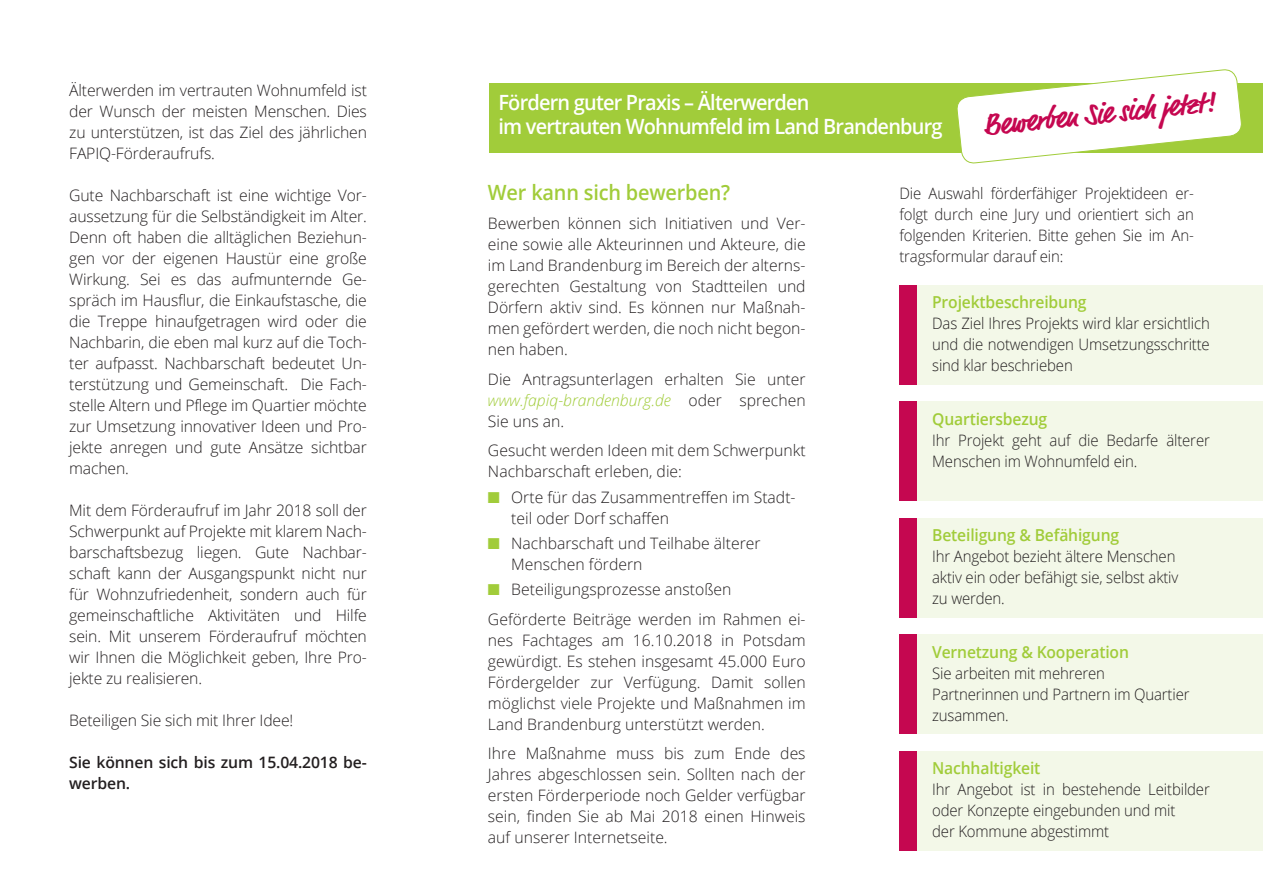
<style>
.page{position:relative;width:1263px;height:893px;background:#fff}
.page>*{position:absolute;margin:0;border:0;box-sizing:border-box;transform-origin:0 0}
.t1{font:700 30px "Market";color:#c50750}
.t2{font:600 21px/24px "Open Sans";letter-spacing:-.04em;color:#fff;scale:.95 1}
.t3{font:600 21px "Open Sans";letter-spacing:-.01em;color:#a1cc3a;scale:.95 1}
.t4{font:600 16.5px "Open Sans";letter-spacing:-.01em;color:#a1cc3a;scale:.95 1}
.t5{font:300 15.75px/21px "Open Sans";letter-spacing:-.01em;color:#231f20;text-align:justify}
.t6{font:300 15.75px/21px "Open Sans";letter-spacing:-.01em;color:#231f20;scale:.95 1}
.t7{font:600 15.75px/21px "Open Sans";letter-spacing:-.01em;color:#231f20}
.s1{font-style:italic;color:#a1cc3a}
.s2{color:#a1cc3a}
</style>
<div class="page">
<div style="left:489px;top:84px;width:774px;height:69px;background:#a1cc3a"></div>
<div style="left:913px;top:285px;width:350px;height:99px;background:#f3f8e8"></div>
<div style="left:913px;top:518px;width:350px;height:99px;background:#f3f8e8"></div>
<div style="left:913px;top:401px;width:350px;height:100px;background:#f3f8e8"></div>
<div style="left:913px;top:634px;width:350px;height:100px;background:#f3f8e8"></div>
<div style="left:913px;top:751px;width:350px;height:99px;background:#f3f8e8"></div>
<svg style="left:956px;top:69px;width:286px;height:95px"></svg>
<div style="left:899px;top:285px;width:17px;height:99px;background:#c50750"></div>
<div style="left:899px;top:518px;width:17px;height:99px;background:#c50750"></div>
<div style="left:899px;top:401px;width:17px;height:100px;background:#c50750"></div>
<div style="left:899px;top:634px;width:17px;height:100px;background:#c50750"></div>
<div style="left:899px;top:751px;width:17px;height:99px;background:#c50750"></div>
<p class="t5" style="left:69px;top:79px;width:299px">Älterwerden im vertrauten Wohnumfeld ist der Wunsch der meisten Menschen. Dies zu unterstützen, ist das Ziel des jährlichen FAPI Q-Förderaufrufs.</p>
<p class="t5" style="left:69px;top:184px;width:299px">Gute N achbarschaft ist eine wichtige Vor&shy;aussetzung für die Selbständigkeit im Alter.<br>Denn oft haben die alltäglichen Beziehun&shy;gen vor der eigenen Haustür eine große Wirkung. Sei es das aufmunternde Ge&shy;spräch im Hausflur, die Einkaufstasche, die die Treppe hinaufgetragen wird oder die Nachbarin, die eben mal kurz auf die Toch&shy;ter aufpasst. N achbarschaft bedeutet U n&shy;terstützung und Gemeinschaft. Die Fach&shy;stelle Altern und Pflege im Quartier möchte zur U msetzung innovativer I deen und Pro&shy;jekte anregen und gute Ansätze sichtbar machen.</p>
<p class="t5" style="left:69px;top:499px;width:299px">M it dem Förderaufruf im Jahr 2018 soll der Schwerpunkt auf Projekte mit klarem Nach&shy;barschaftsbezug liegen. Gute Nachbar&shy;schaft kann der Ausgangspunkt nicht nur für Wohnzufriedenheit, sondern auch für gemeinschaftliche Aktivitäten und H ilfe sein. M it unserem Förderaufruf möchten wir I hnen die Möglichkeit geben, I hre Pro&shy;jekte zu realisieren.</p>
<p class="t5" style="left:69px;top:709px;width:226px">Beteiligen Sie sich mit I hrer Idee!</p>
<p class="t7" style="left:69px;top:751px;width:299px">Sie können sich bis zum 15.04.2018 be&shy;werben.</p>
<h2 class="t2" style="left:498px;top:90px;width:469px">Fördern guter Praxis – Älterwerden<br>im vertrauten Wohnumfeld im Land Brandenburg</h2>
<h1 class="t1" style="left:981px;top:108px;width:235px;rotate:-6deg">Bewerben Sie sich jetzt!</h1>
<h2 class="t3" style="left:488px;top:178px;width:256px">Wer kann sich bewerben?</h2>
<p class="t5" style="left:488px;top:213px;width:319px">Bewerben können sich I nitiativen und Ver&shy;eine sowie alle Akteurinnen und Akteure, die im Land Brandenburg im Bereich der alterns&shy;gerechten Gestaltung von Stadtteilen und Dörfern aktiv sind. Es können nur Maßnah&shy;men gefördert werden, die noch nicht begon&shy;nen haben.</p>
<p class="t5" style="left:488px;top:368px;width:319px">D ie Antragsunterlagen erhalten Sie unter <span class="s1">www.fapiq-brandenburg.de</span> oder sprechen Sie uns an.</p>
<p class="t5" style="left:488px;top:440px;width:319px">Gesucht werden Ideen mit dem Schwerpunkt<br>Nachbarschaft erleben, die:</p>
<p class="t5" style="left:511px;top:486px;width:286px;text-indent:-23px"><span class="s2">■</span> Orte für das Zusammentreffen im Stadt&shy;teil oder Dorf schaffen</p>
<p class="t5" style="left:511px;top:532px;width:251px;text-indent:-23px"><span class="s2">■</span> Nachbarschaft und Teilhabe älterer -Menschen fördern</p>
<p class="t5" style="left:488px;top:574px;width:319px;line-height:29.5px"><span class="s2">■</span> Beteiligungsprozesse anstoßen<br>Geförderte Beiträge werden im Rahmen ei-</p>
<p class="t5" style="left:488px;top:629px;width:319px">nes Fachtages am 16.10.2018 in Potsdam gewürdigt. Es stehen insgesamt 45.000 Euro Fördergelder zur Verfügung. Damit sollen möglichst viele Projekte und Maßnahmen im Land Brandenburg unterstützt werden.</p>
<p class="t5" style="left:488px;top:742px;width:319px">I hre Maßnahme muss bis zum Ende des Jahres abgeschlossen sein. Sollten nach der ersten Förderperiode noch Gelder verfügbar sein, finden Sie ab Mai 2018 einen Hinweis auf unserer I nternetseite.</p>
<p class="t6" style="left:899px;top:183px;width:311px;text-align:justify">Die Auswahl förderfähiger Projektideen er&shy;folgt durch eine Jury und orientiert sich an folgenden Kriterien. Bitte gehen Sie im An&shy;tragsformular darauf ein:</p>
<p class="t4" style="left:932px;top:291px;width:164px">Projektbeschreibung</p>
<p class="t6" style="left:932px;top:313px;width:294px;text-align:justify">Das Ziel I hres Projekts wird klar ersichtlich und die notwendigen U msetzungsschritte sind klar beschrieben</p>
<p class="t4" style="left:932px;top:407px;width:123px">Quartiersbezug</p>
<p class="t6" style="left:932px;top:429px;width:294px">I hr Projekt geht auf die Bedarfe älterer<br>Menschen im Wohnumfeld ein.</p>
<p class="t4" style="left:932px;top:524px;width:198px">Beteiligung &amp; Befähigung</p>
<p class="t6" style="left:932px;top:545px;width:261px">I hr Angebot bezieht ältere M enschen aktiv ein oder befähigt sie, selbst aktiv zu werden.</p>
<p class="t4" style="left:932px;top:640px;width:209px">Vernetzung &amp; Kooperation</p>
<p class="t6" style="left:932px;top:662px;width:272px">Sie arbeiten mit mehreren<br>Partnerinnen und Partnern im Quartier zusammen.</p>
<p class="t4" style="left:932px;top:757px;width:115px">Nachhaltigkeit</p>
<p class="t6" style="left:932px;top:778px;width:294px">I hr Angebot ist in bestehende Leitbilder oder Konzepte eingebunden und mit<br>der Kommune abgestimmt</p>
</div>
